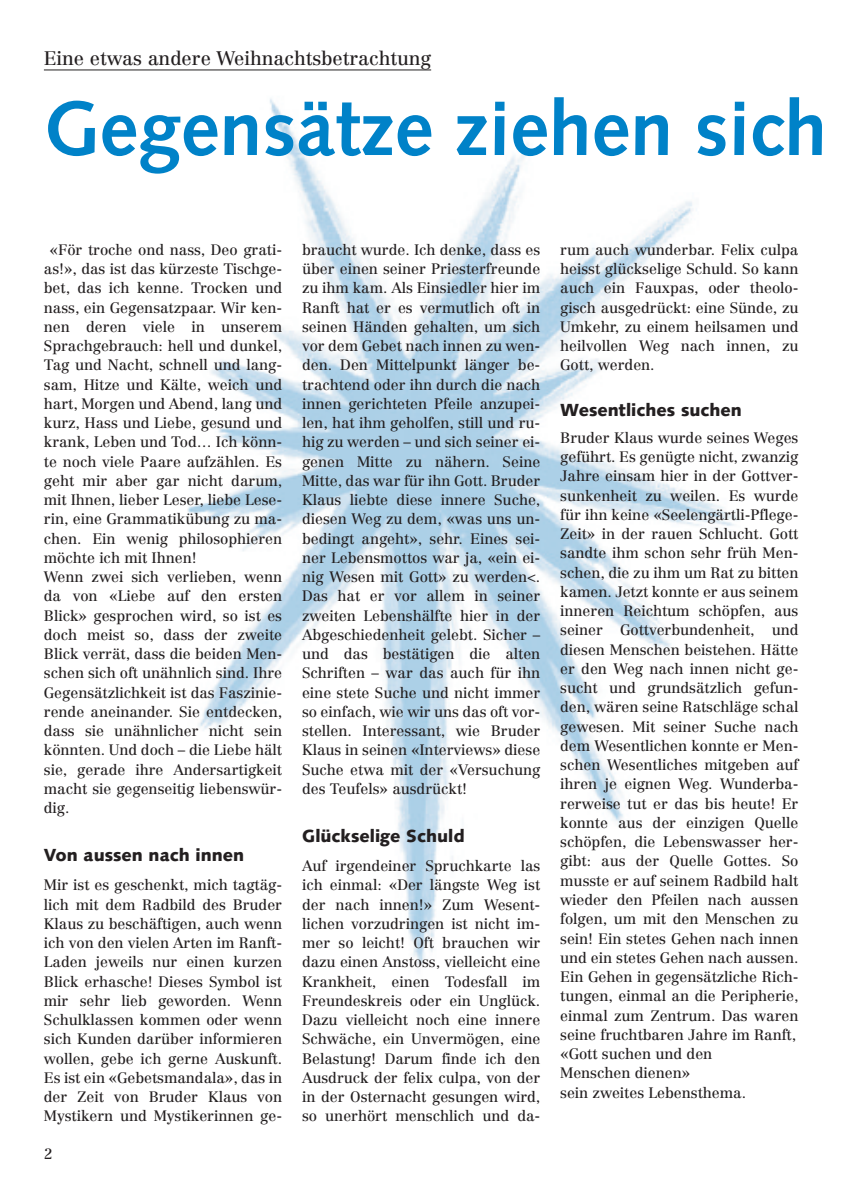
<style>
.page{position:relative;width:844px;height:1191px;background:#fff}
.page>*{position:absolute;margin:0;border:0;box-sizing:border-box;transform-origin:0 0}
.t1{font:700 77px "Syntax";color:#0082c8}
.t2{font:19.25px "Centennial";letter-spacing:-.005em;color:#231f20}
.t3{font:900 17.5px "Syntax";color:#231f20}
.t4{font:14.88px/19.2px "Centennial";letter-spacing:-.005em;color:#231f20;text-align:justify}
</style>
<div class="page">
<img style="left:188px;top:98px;width:552px;height:867px">
<hr style="left:44px;top:69px;width:387px;height:1px;background:#231f20">
<p class="t2" style="left:44px;top:50px;width:388px">Eine etwas andere Weihnachtsbetrachtung</p>
<h1 class="t1" style="left:44px;top:95px;width:784px">Gegensätze ziehen sich</h1>
<p class="t4" style="left:44px;top:241px;width:240px;text-align:left;text-indent:6px">«För troche ond nass, Deo grati&shy;as!», das ist das kürzeste Tischge&shy;bet, das ich kenne. Trocken und nass, ein Gegensatzpaar. Wir ken&shy;nen deren viele in unserem<br>Sprachgebrauch: hell und dunkel,<br>Tag und Nacht, schnell und lang&shy;sam, Hitze und Kälte, weich und hart, Morgen und Abend, lang und kurz, Hass und Liebe, gesund und krank, Leben und Tod… Ich könn&shy;te noch viele Paare aufzählen. Es geht mir aber gar nicht darum, mit Ihnen, lieber Leser, liebe Lese&shy;rin, eine Grammatikübung zu ma&shy;chen. Ein wenig philosophieren möchte ich mit Ihnen!<br>Wenn zwei sich verlieben, wenn da von «Liebe auf den ersten<br>Blick» gesprochen wird, so ist es doch meist so, dass der zweite<br>Blick verrät, dass die beiden Men&shy;schen sich oft unähnlich sind. Ihre<br>Gegensätzlichkeit ist das Faszinie&shy;rende aneinander. Sie entdecken, dass sie unähnlicher nicht sein könnten. Und doch – die Liebe hält sie, gerade ihre Andersartigkeit macht sie gegenseitig liebenswür&shy;dig.</p>
<p class="t3" style="left:44px;top:848px;width:202px">Von aussen nach innen</p>
<p class="t4" style="left:44px;top:876px;width:240px">Mir ist es geschenkt, mich tagtäg&shy;lich mit dem Radbild des Bruder Klaus zu beschäftigen, auch wenn ich von den vielen Arten im Ranft-Laden jeweils nur einen kurzen Blick erhasche! Dieses Symbol ist mir sehr lieb geworden. Wenn Schulklassen kommen oder wenn sich Kunden darüber informieren wollen, gebe ich gerne Auskunft.<br>Es ist ein «Gebetsmandala», das in der Zeit von Bruder Klaus von Mystikern und Mystikerinnen ge-</p>
<p class="t4" style="left:44px;top:1145px;width:10px">2</p>
<p class="t4" style="left:302px;top:241px;width:240px">braucht wurde. Ich denke, dass es über einen seiner Priesterfreunde zu ihm kam. Als Einsiedler hier im Ranft hat er es vermutlich oft in seinen Händen gehalten, um sich vor dem Gebet nach innen zu wen&shy;den. Den Mittelpunkt länger be&shy;trachtend oder ihn durch die nach innen gerichteten Pfeile anzupei&shy;len, hat ihm geholfen, still und ru&shy;hig zu werden – und sich seiner ei&shy;genen Mitte zu nähern. Seine Mitte, das war für ihn Gott. Bruder Klaus liebte diese innere Suche, diesen Weg zu dem, «was uns un&shy;bedingt angeht», sehr. Eines sei&shy;ner Lebensmottos war ja, «ein ei&shy;nig Wesen mit Gott» zu werden&lt;.<br>Das hat er vor allem in seiner zweiten Lebenshälfte hier in der Abgeschiedenheit gelebt. Sicher – und das bestätigen die alten Schriften – war das auch für ihn eine stete Suche und nicht immer so einfach, wie wir uns das oft vor&shy;stellen. Interessant, wie Bruder Klaus in seinen «Interviews» diese Suche etwa mit der «Versuchung des Teufels» ausdrückt!</p>
<p class="t3" style="left:302px;top:829px;width:164px">Glückselige Schuld</p>
<p class="t4" style="left:302px;top:857px;width:240px">Auf irgendeiner Spruchkarte las ich einmal: «Der längste Weg ist der nach innen!» Zum Wesent&shy;lichen vorzudringen ist nicht im&shy;mer so leicht! Oft brauchen wir dazu einen Anstoss, vielleicht eine Krankheit, einen Todesfall im Freundeskreis oder ein Unglück.<br>Dazu vielleicht noch eine innere Schwäche, ein Unvermögen, eine Belastung! Darum finde ich den Ausdruck der felix culpa, von der in der Osternacht gesungen wird, so unerhört menschlich und da-</p>
<p class="t4" style="left:560px;top:241px;width:240px">rum auch wunderbar. Felix culpa heisst glückselige Schuld. So kann auch ein Fauxpas, oder theolo&shy;gisch ausgedrückt: eine Sünde, zu Umkehr, zu einem heilsamen und heilvollen Weg nach innen, zu Gott, werden.</p>
<p class="t3" style="left:560px;top:403px;width:183px">Wesentliches suchen</p>
<p class="t4" style="left:560px;top:429px;width:240px;text-align:left">Bruder Klaus wurde seines Weges geführt. Es genügte nicht, zwanzig<br>Jahre einsam hier in der Gottver&shy;sunkenheit zu weilen. Es wurde für ihn keine «Seelengärtli-Pflege-<br>Zeit» in der rauen Schlucht. Gott sandte ihm schon sehr früh Men&shy;schen, die zu ihm um Rat zu bitten kamen. Jetzt konnte er aus seinem inneren Reichtum schöpfen, aus seiner Gottverbundenheit, und diesen Menschen beistehen. Hätte er den Weg nach innen nicht ge&shy;sucht und grundsätzlich gefun&shy;den, wären seine Ratschläge schal gewesen. Mit seiner Suche nach dem Wesentlichen konnte er Men&shy;schen Wesentliches mitgeben auf ihren je eignen Weg. Wunderba&shy;rerweise tut er das bis heute! Er konnte aus der einzigen Quelle schöpfen, die Lebenswasser her&shy;gibt: aus der Quelle Gottes. So musste er auf seinem Radbild halt wieder den Pfeilen nach aussen folgen, um mit den Menschen zu sein! Ein stetes Gehen nach innen und ein stetes Gehen nach aussen.<br>Ein Gehen in gegensätzliche Rich&shy;tungen, einmal an die Peripherie, einmal zum Zentrum. Das waren seine fruchtbaren Jahre im Ranft, «Gott suchen und den<br>Menschen dienen»<br>sein zweites Lebensthema.</p>
</div>
